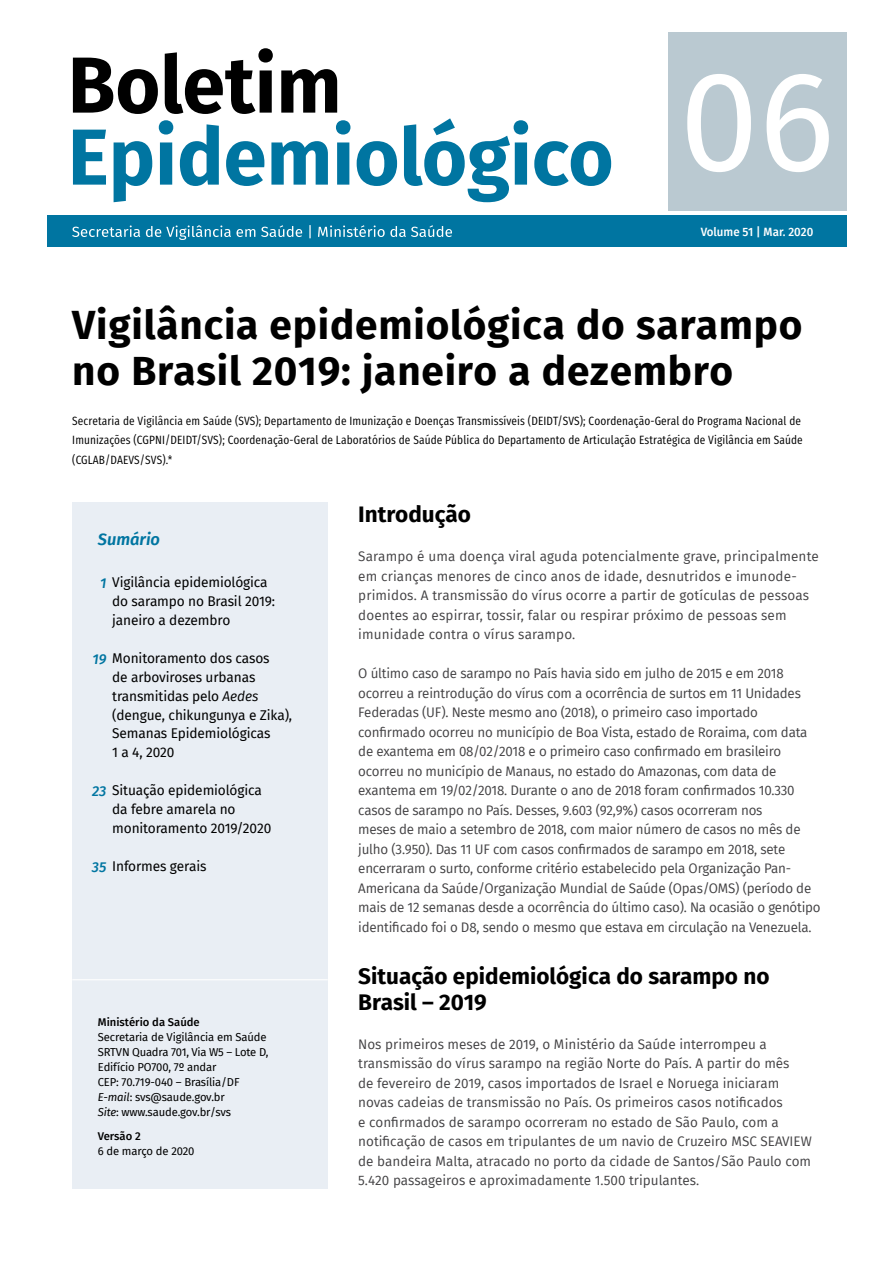
<style>
.page{position:relative;width:893px;height:1263px;background:#fff}
.page>*{position:absolute;margin:0;border:0;box-sizing:border-box;transform-origin:0 0}
.t1{font:142.2px "Fira Sans";color:#fff}
.t2{font:700 40.5px/46.5px "Fira Sans";letter-spacing:.02em;color:#000}
.t3{font:700 22.5px/25.5px "Fira Sans";color:#000}
.t4{font:italic 600 16.5px "Fira Sans";color:#0075a1}
.t5{font:13.8px/18.8px "Fira Sans";letter-spacing:-.01em;color:#000}
.t6{font:13.5px/19.5px "Fira Sans";letter-spacing:-.015em;color:#414042}
.t7{font:13.5px/19.5px "Fira Sans";letter-spacing:.01em;color:#414042}
.t8{font:12px/19.5px "Fira Sans Condensed";letter-spacing:.01em;color:#000}
.t9{font:500 12px "Fira Sans";color:#fff;scale:.96 1}
.t10{font:11.25px/15px "Fira Sans";letter-spacing:-.015em;color:#000}
.t11{font:500 11.25px "Fira Sans";color:#000}
.s1{font-weight:500;font-style:italic;font-size:14.25px;color:#0075a1}
.s2{font-style:italic}
</style>
<div class="page">
<div style="left:47px;top:215px;width:799px;height:32px;background:#0075a1"></div>
<svg style="left:72px;top:225px;width:380px;height:15px"></svg>
<svg style="left:73px;top:118px;width:538px;height:84px"></svg>
<svg style="left:73px;top:48px;width:264px;height:66px"></svg>
<div style="left:668px;top:32px;width:178px;height:179px;background:#bac9d1"></div>
<div style="left:72px;top:503px;width:256px;height:685px;background:#e9eef4"></div>
<hr style="left:72px;top:979px;width:256px;height:1px;background:#fff">
<h1 class="t1" style="left:679px;top:13px;width:157px">06</h1>
<p class="t9" style="left:701px;top:222px;width:119px">Volume 51 | Mar. 2020</p>
<h2 class="t2" style="left:72px;top:298px;width:732px">Vigilância epidemiológica do sarampo no Brasil 2019: janeiro a dezembro</h2>
<p class="t8" style="left:72px;top:409px;width:732px">Secretaria de Vigilância em Saúde (SVS); Departamento de Imunização e Doenças Transmissíveis (DEIDT/SVS); Coordenação-Geral do Programa Nacional de<br>Imunizações (CGPNI/DEIDT/SVS); Coordenação-Geral de Laboratórios de Saúde Pública do Departamento de Articulação Estratégica de Vigilância em Saúde (CGLAB/DAEVS/SVS).*</p>
<p class="t4" style="left:98px;top:525px;width:64px">Sumário</p>
<p class="t5" style="left:112px;top:573px;width:164px;text-indent:-12px"><span class="s1">1</span> Vigilância epidemiológica do sarampo no Brasil 2019: janeiro a dezembro</p>
<p class="t5" style="left:112px;top:649px;width:181px;text-indent:-20px"><span class="s1">19</span> Monitoramento dos casos<br>de arboviroses urbanas transmitidas pelo <span class="s2">Aedes </span>(dengue, chikungunya e Zika),<br>Semanas Epidemiológicas<br>1 a 4, 2020</p>
<p class="t5" style="left:112px;top:781px;width:161px;text-indent:-20px"><span class="s1">23</span> Situação epidemiológica da febre amarela no monitoramento 2019/2020</p>
<p class="t5" style="left:92px;top:857px;width:116px"><span class="s1">35</span> Informes gerais</p>
<p class="t11" style="left:98px;top:1013px;width:104px">Ministério da Saúde</p>
<p class="t10" style="left:98px;top:1029px;width:172px">Secretaria de Vigilância em Saúde<br>SRTVN Quadra 701, Via W5 – Lote D,<br>Edifício PO700, 7º andar<br>CEP: 70.719-040 – Brasília/DF<br><span class="s2">E-mail</span>: svs@saude.gov.br<br><span class="s2">Site</span>: www.saude.gov.br/svs</p>
<p class="t11" style="left:98px;top:1127px;width:45px">Versão 2</p>
<p class="t10" style="left:98px;top:1143px;width:98px">6 de março de 2020</p>
<h3 class="t3" style="left:358px;top:500px;width:114px">Introdução</h3>
<p class="t7" style="left:358px;top:546px;width:462px">Sarampo é uma doença viral aguda potencialmente grave, principalmente em crianças menores de cinco anos de idade, desnutridos e imunode&shy;primidos. A transmissão do vírus ocorre a partir de gotículas de pessoas doentes ao espirrar, tossir, falar ou respirar próximo de pessoas sem imunidade contra o vírus sarampo.</p>
<p class="t6" style="left:358px;top:663px;width:464px">O último caso de sarampo no País havia sido em julho de 2015 e em 2018 ocorreu a reintrodução do vírus com a ocorrência de surtos em 11 Unidades Federadas (UF). Neste mesmo ano (2018), o primeiro caso importado confirmado ocorreu no município de Boa Vista, estado de Roraima, com data de exantema em 08/02/2018 e o primeiro caso confirmado em brasileiro ocorreu no município de Manaus, no estado do Amazonas, com data de exantema em 19/02/2018. Durante o ano de 2018 foram confirmados 10.330 casos de sarampo no País. Desses, 9.603 (92,9%) casos ocorreram nos<br>meses de maio a setembro de 2018, com maior número de casos no mês de julho (3.950). Das 11 UF com casos confirmados de sarampo em 2018, sete encerraram o surto, conforme critério estabelecido pela Organização Pan-Americana da Saúde/Organização Mundial de Saúde (Opas/OMS) (período de mais de 12 semanas desde a ocorrência do último caso). Na ocasião o genótipo identificado foi o D8, sendo o mesmo que estava em circulação na Venezuela.</p>
<h3 class="t3" style="left:358px;top:962px;width:413px">Situação epidemiológica do sarampo no<br>Brasil – 2019</h3>
<p class="t6" style="left:358px;top:1034px;width:455px">Nos primeiros meses de 2019, o Ministério da Saúde interrompeu a transmissão do vírus sarampo na região Norte do País. A partir do mês<br>de fevereiro de 2019, casos importados de Israel e Noruega iniciaram novas cadeias de transmissão no País. Os primeiros casos notificados<br>e confirmados de sarampo ocorreram no estado de São Paulo, com a notificação de casos em tripulantes de um navio de Cruzeiro MSC SEAVIEW de bandeira Malta, atracado no porto da cidade de Santos/São Paulo com 5.420 passageiros e aproximadamente 1.500 tripulantes.</p>
</div>
